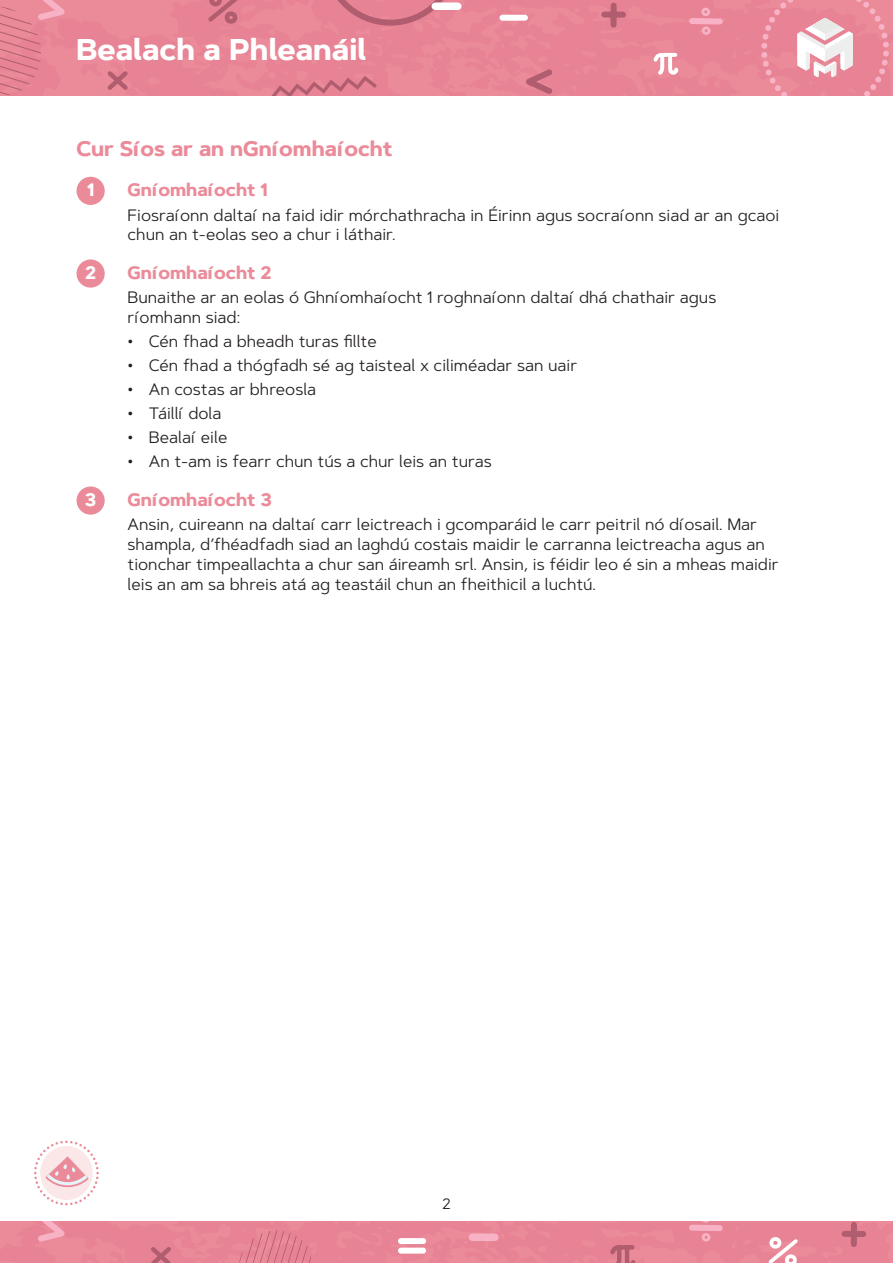
<style>
.page{position:relative;width:893px;height:1263px;background:#fff}
.page>*{position:absolute;margin:0;border:0;box-sizing:border-box;transform-origin:0 0}
.t1{font:700 30px "Artegra Sans";color:#fff}
.H2_Measure-PINK{font:700 21px "Artegra Sans";color:#eb8b99}
.H3_Measure-PINK{font:700 18px "Artegra Sans";color:#eb8b99}
.t2{font:700 18px "Artegra Sans";color:#fff}
.Body{font:16.5px/19.8px "Artegra Sans";color:#231f20}
.t3{font:15px "Artegra Sans";color:#231f20}
</style>
<div class="page">
<div style="left:0;top:0;width:893px;height:96px;background:#e78394"></div>
<svg style="left:271px;top:76px;width:106px;height:20px;background:#da7b8b"></svg>
<svg style="left:103px;top:67px;width:29px;height:27px"></svg>
<svg style="left:0;top:0;width:75px;height:95px;background:#e68796"></svg>
<svg style="left:514px;top:64px;width:43px;height:32px"></svg>
<div style="left:502px;top:15px;width:23px;height:6px;background:#fff"></div>
<svg style="left:686px;top:5px;width:40px;height:33px"></svg>
<div style="left:604px;top:12px;width:19px;height:6px;background:#b05e6f"></div>
<div style="left:610px;top:6px;width:7px;height:19px;background:#b05e6f"></div>
<svg style="left:652px;top:51px;width:28px;height:27px"></svg>
<svg style="left:323px;top:0;width:135px;height:26px;background:#dd7d8e"></svg>
<svg style="left:204px;top:0;width:38px;height:27px"></svg>
<svg style="left:761px;top:0;width:128px;height:96px;background:#eb9ba8"></svg>
<div style="left:435px;top:3px;width:23px;height:7px;background:#fff"></div>
<svg style="left:0;top:1221px;width:893px;height:42px;background:#e78797"></svg>
<svg style="left:34px;top:1140px;width:65px;height:65px"></svg>
<div style="left:77px;top:177px;width:28px;height:28px;background:#eb8b99;border-radius:50%"></div>
<div style="left:77px;top:259px;width:28px;height:29px;background:#eb8b99;border-radius:50%"></div>
<div style="left:77px;top:486px;width:28px;height:29px;background:#eb8b99;border-radius:50%"></div>
<h1 class="t1" style="left:77px;top:28px;width:291px">Bealach a Phleanáil</h1>
<p class="H2_Measure-PINK" style="left:77px;top:133px;width:318px">Cur Síos ar an nGníomhaíocht</p>
<h3 class="t2" style="left:87px;top:177px;width:9px">1</h3>
<p class="H3_Measure-PINK" style="left:128px;top:177px;width:142px">Gníomhaíocht 1</p>
<p class="Body" style="left:128px;top:204px;width:653px">Fiosraíonn daltaí na faid idir mórchathracha in Éirinn agus socraíonn siad ar an gcaoi chun an t-eolas seo a chur i láthair.</p>
<h3 class="t2" style="left:85px;top:260px;width:12px">2</h3>
<p class="H3_Measure-PINK" style="left:128px;top:260px;width:145px">Gníomhaíocht 2</p>
<p class="Body" style="left:128px;top:287px;width:590px">Bunaithe ar an eolas ó Ghníomhaíocht 1 roghnaíonn daltaí dhá chathair agus ríomhann siad:</p>
<p class="Body" style="left:128px;top:331px;width:251px">• Cén fhad a bheadh turas fillte</p>
<p class="Body" style="left:128px;top:355px;width:451px">• Cén fhad a thógfadh sé ag taisteal x ciliméadar san uair</p>
<p class="Body" style="left:128px;top:379px;width:190px">• An costas ar bhreosla</p>
<p class="Body" style="left:128px;top:403px;width:96px">• Táillí dola</p>
<p class="Body" style="left:128px;top:427px;width:101px">• Bealaí eile</p>
<p class="Body" style="left:128px;top:451px;width:366px">• An t-am is fearr chun tús a chur leis an turas</p>
<h3 class="t2" style="left:85px;top:487px;width:13px">3</h3>
<p class="H3_Measure-PINK" style="left:128px;top:487px;width:146px">Gníomhaíocht 3</p>
<p class="Body" style="left:128px;top:514px;width:653px">Ansin, cuireann na daltaí carr leictreach i gcomparáid le carr peitril nó díosail. Mar shampla, d’fhéadfadh siad an laghdú costais maidir le carranna leictreacha agus an tionchar timpeallachta a chur san áireamh srl. Ansin, is féidir leo é sin a mheas maidir leis an am sa bhreis atá ag teastáil chun an fheithicil a luchtú.</p>
<p class="t3" style="left:442px;top:1193px;width:10px">2</p>
</div>
